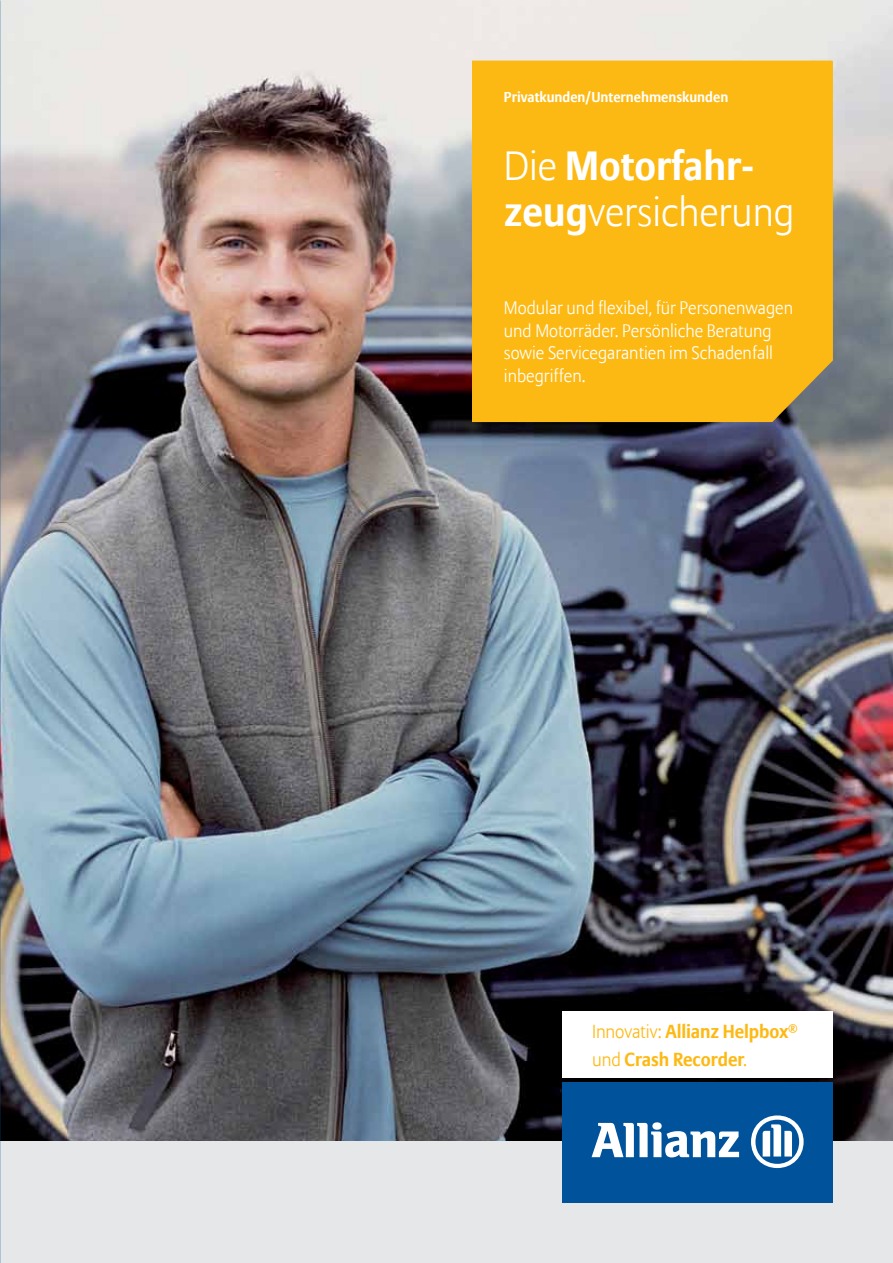
<style>
.page{position:relative;width:893px;height:1263px;background:#fff}
.page>*{position:absolute;margin:0;border:0;box-sizing:border-box;transform-origin:0 0}
.t1{font:300 40.65px/46px "Allianz Sans";color:#fff}
.t2{font:700 18.75px/28.5px "Allianz Sans";letter-spacing:-.005em;color:#fdb913}
.t3{font:300 18px/22.5px "Allianz Sans";color:#fff}
.t4{font:700 14.25px "Allianz Sans";color:#fff}
.s1{font-weight:700}
.s2{font-weight:300}
</style>
<div class="page">
<img style="left:0;top:0;width:893px;height:1142px">
<div style="left:0;top:1142px;width:893px;height:121px;background:#e6e7e8"></div>
<div style="left:472px;top:61px;width:361px;height:361px;background:#fdb913"></div>
<div style="left:562px;top:1083px;width:271px;height:120px;background:#00539b"></div>
<svg style="left:592px;top:1122px;width:147px;height:35px"></svg>
<svg style="left:751px;top:1115px;width:53px;height:53px"></svg>
<div style="left:562px;top:1011px;width:271px;height:67px;background:#fff"></div>
<p class="t4" style="left:504px;top:88px;width:226px">Privatkunden/Unternehmenskunden</p>
<h1 class="t1" style="left:504px;top:145px;width:292px">Die <span class="s1">Motorfahr&shy;zeug</span>versicherung</h1>
<p class="t3" style="left:504px;top:297px;width:291px">Modular und flexibel, für Personenwagen und Motorräder. Persönliche Beratung sowie Servicegarantien im Schadenfall inbegriffen.</p>
<p class="t2" style="left:592px;top:1018px;width:207px"><span class="s2">Innovativ:</span> Allianz Helpbox<sup>® </sup><span class="s2">und</span> Crash Recorder<span class="s2">.</span></p>
</div>
